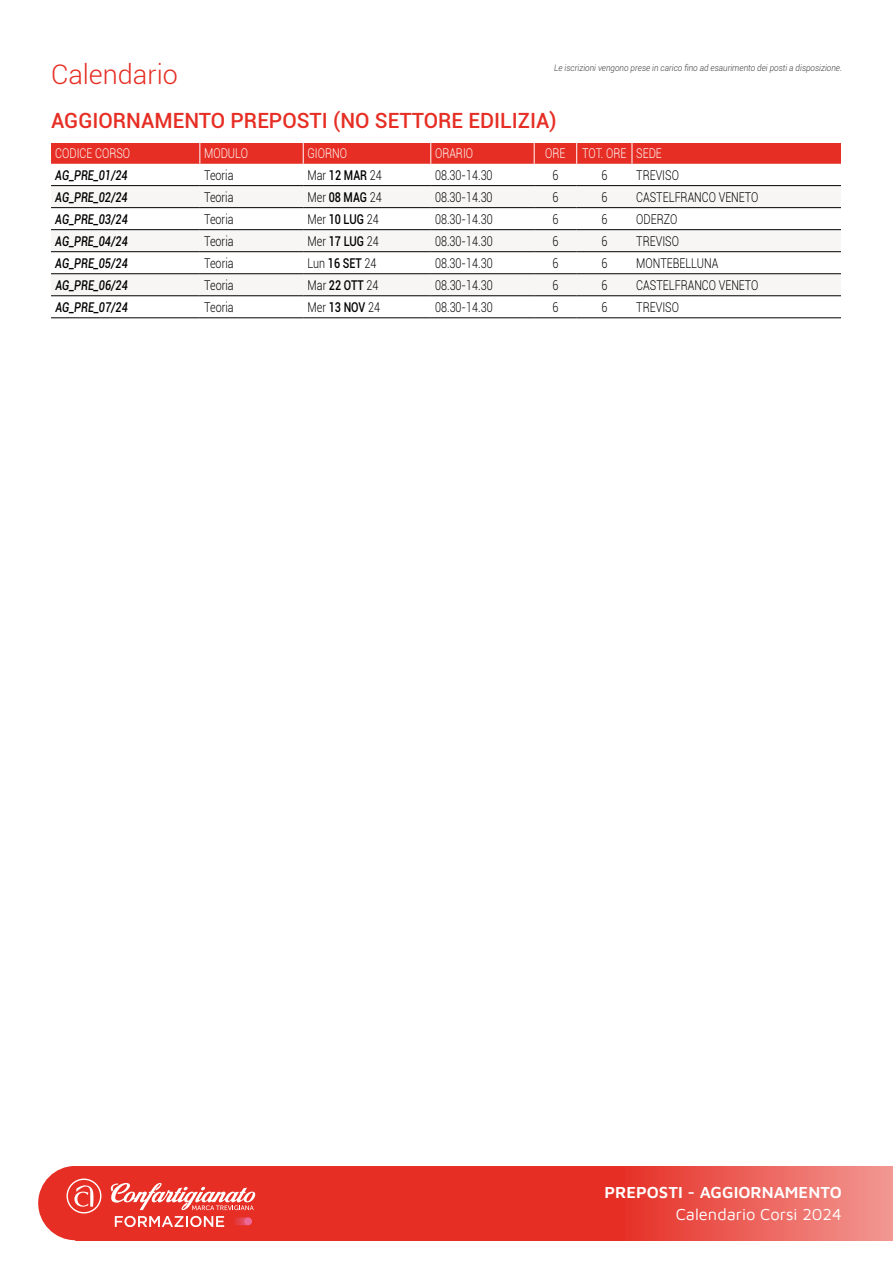
<style>
.page{position:relative;width:893px;height:1263px;background:#fff}
.page>*{position:absolute;margin:0;border:0;box-sizing:border-box;transform-origin:0 0}
.t1{font:300 27px "Roboto";color:#e62e24}
.t2{font:500 21px "Roboto";color:#e62e24}
.t3{font:600 16.5px "Maven Pro";color:#fff}
.t4{font:16.5px "Maven Pro";color:#fff}
.t5{font:300 13.5px "Roboto";color:#000;scale:.8 1}
.t6{font:italic 500 13.5px "Roboto";color:#000;scale:.8 1}
.t7{font:300 13.5px "Roboto";color:#fff;scale:.8 1}
.t8{font:italic 300 9px "Roboto";color:#3c3c3b;scale:.9 1}
.s1{font-weight:500}
</style>
<div class="page">
<svg style="left:51px;top:186px;width:790px;height:89px;fill:#f7f6f5"></svg>
<div style="left:51px;top:143px;width:790px;height:21px;background:#e62e24"></div>
<hr style="left:51px;top:185px;width:149px;height:1px;background:#000">
<hr style="left:200px;top:185px;width:103px;height:1px;background:#000">
<hr style="left:303px;top:185px;width:128px;height:1px;background:#000">
<hr style="left:431px;top:185px;width:103px;height:1px;background:#000">
<hr style="left:534px;top:185px;width:43px;height:1px;background:#000">
<hr style="left:577px;top:185px;width:55px;height:1px;background:#000">
<hr style="left:632px;top:185px;width:213px;height:1px;background:#000">
<hr style="left:51px;top:207px;width:149px;height:1px;background:#000">
<hr style="left:200px;top:207px;width:103px;height:1px;background:#000">
<hr style="left:303px;top:207px;width:128px;height:1px;background:#000">
<hr style="left:431px;top:207px;width:103px;height:1px;background:#000">
<hr style="left:534px;top:207px;width:43px;height:1px;background:#000">
<hr style="left:577px;top:207px;width:55px;height:1px;background:#000">
<hr style="left:632px;top:207px;width:213px;height:1px;background:#000">
<hr style="left:51px;top:229px;width:149px;height:1px;background:#000">
<hr style="left:200px;top:229px;width:103px;height:1px;background:#000">
<hr style="left:303px;top:229px;width:128px;height:1px;background:#000">
<hr style="left:431px;top:229px;width:103px;height:1px;background:#000">
<hr style="left:534px;top:229px;width:43px;height:1px;background:#000">
<hr style="left:577px;top:229px;width:55px;height:1px;background:#000">
<hr style="left:632px;top:229px;width:213px;height:1px;background:#000">
<hr style="left:51px;top:251px;width:149px;height:1px;background:#000">
<hr style="left:200px;top:251px;width:103px;height:1px;background:#000">
<hr style="left:303px;top:251px;width:128px;height:1px;background:#000">
<hr style="left:431px;top:251px;width:103px;height:1px;background:#000">
<hr style="left:534px;top:251px;width:43px;height:1px;background:#000">
<hr style="left:577px;top:251px;width:55px;height:1px;background:#000">
<hr style="left:632px;top:251px;width:213px;height:1px;background:#000">
<hr style="left:51px;top:273px;width:149px;height:1px;background:#000">
<hr style="left:200px;top:273px;width:103px;height:1px;background:#000">
<hr style="left:303px;top:273px;width:128px;height:1px;background:#000">
<hr style="left:431px;top:273px;width:103px;height:1px;background:#000">
<hr style="left:534px;top:273px;width:43px;height:1px;background:#000">
<hr style="left:577px;top:273px;width:55px;height:1px;background:#000">
<hr style="left:632px;top:273px;width:213px;height:1px;background:#000">
<hr style="left:51px;top:295px;width:149px;height:1px;background:#000">
<hr style="left:200px;top:295px;width:103px;height:1px;background:#000">
<hr style="left:303px;top:295px;width:128px;height:1px;background:#000">
<hr style="left:431px;top:295px;width:103px;height:1px;background:#000">
<hr style="left:534px;top:295px;width:43px;height:1px;background:#000">
<hr style="left:577px;top:295px;width:55px;height:1px;background:#000">
<hr style="left:632px;top:295px;width:213px;height:1px;background:#000">
<hr style="left:51px;top:318px;width:149px;height:1px;background:#000">
<hr style="left:200px;top:318px;width:103px;height:1px;background:#000">
<hr style="left:303px;top:318px;width:128px;height:1px;background:#000">
<hr style="left:431px;top:318px;width:103px;height:1px;background:#000">
<hr style="left:534px;top:318px;width:43px;height:1px;background:#000">
<hr style="left:577px;top:318px;width:55px;height:1px;background:#000">
<hr style="left:632px;top:318px;width:213px;height:1px;background:#000">
<div style="left:0;top:1166px;width:893px;height:74px;background:#e62e24"></div>
<svg style="left:625px;top:1166px;width:268px;height:75px;background:#ec645d"></svg>
<svg style="left:115px;top:1216px;width:109px;height:11px"></svg>
<svg style="left:0;top:1166px;width:101px;height:75px"></svg>
<svg style="left:110px;top:1183px;width:145px;height:27px"></svg>
<svg style="left:232px;top:1217px;width:20px;height:8px"></svg>
<div style="left:244px;top:1217px;width:8px;height:8px;background:#eb6897;border-radius:50%"></div>
<h1 class="t1" style="left:51px;top:56px;width:128px">Calendario</h1>
<h2 class="t2" style="left:51px;top:105px;width:507px">AGGIORNAMENTO PREPOSTI (NO SETTORE EDILIZIA)</h2>
<p class="t8" style="left:554px;top:61px;width:321px">Le iscrizioni vengono prese in carico fino ad esaurimento dei posti a disposizione.</p>
<p class="t7" style="left:55px;top:144px;width:95px">CODICE CORSO</p>
<p class="t7" style="left:204px;top:144px;width:56px">MODULO</p>
<p class="t7" style="left:307px;top:144px;width:51px">GIORNO</p>
<p class="t7" style="left:435px;top:144px;width:49px">ORARIO</p>
<p class="t7" style="left:545px;top:144px;width:147px">ORE TOT. ORE SEDE</p>
<p class="t6" style="left:55px;top:165px;width:92px">AG_PRE_01/24</p>
<p class="t5" style="left:204px;top:165px;width:38px">Teoria</p>
<p class="t5" style="left:307px;top:165px;width:94px">Mar <span class="s1">12 MAR</span> 24</p>
<p class="t5" style="left:435px;top:165px;width:73px">08.30-14.30</p>
<p class="t5" style="left:552px;top:165px;width:9px">6</p>
<p class="t5" style="left:601px;top:165px;width:9px">6</p>
<p class="t5" style="left:636px;top:165px;width:55px">TREVISO</p>
<p class="t6" style="left:55px;top:187px;width:92px">AG_PRE_02/24</p>
<p class="t5" style="left:204px;top:188px;width:38px">Teoria</p>
<p class="t5" style="left:307px;top:188px;width:94px">Mer <span class="s1">08 MAG</span> 24</p>
<p class="t5" style="left:435px;top:188px;width:73px">08.30-14.30</p>
<p class="t5" style="left:552px;top:188px;width:9px">6</p>
<p class="t5" style="left:601px;top:188px;width:9px">6</p>
<p class="t5" style="left:636px;top:188px;width:154px">CASTELFRANCO VENETO</p>
<p class="t6" style="left:55px;top:209px;width:92px">AG_PRE_03/24</p>
<p class="t5" style="left:204px;top:210px;width:38px">Teoria</p>
<p class="t5" style="left:307px;top:210px;width:91px">Mer <span class="s1">10 LUG</span> 24</p>
<p class="t5" style="left:435px;top:210px;width:73px">08.30-14.30</p>
<p class="t5" style="left:552px;top:210px;width:9px">6</p>
<p class="t5" style="left:601px;top:210px;width:9px">6</p>
<p class="t5" style="left:636px;top:210px;width:53px">ODERZO</p>
<p class="t6" style="left:55px;top:231px;width:92px">AG_PRE_04/24</p>
<p class="t5" style="left:204px;top:232px;width:38px">Teoria</p>
<p class="t5" style="left:307px;top:232px;width:91px">Mer <span class="s1">17 LUG</span> 24</p>
<p class="t5" style="left:435px;top:232px;width:73px">08.30-14.30</p>
<p class="t5" style="left:552px;top:232px;width:9px">6</p>
<p class="t5" style="left:601px;top:232px;width:9px">6</p>
<p class="t5" style="left:636px;top:232px;width:55px">TREVISO</p>
<p class="t6" style="left:55px;top:253px;width:92px">AG_PRE_05/24</p>
<p class="t5" style="left:204px;top:254px;width:38px">Teoria</p>
<p class="t5" style="left:308px;top:254px;width:88px">Lun <span class="s1">16 SET</span> 24</p>
<p class="t5" style="left:435px;top:254px;width:73px">08.30-14.30</p>
<p class="t5" style="left:552px;top:254px;width:9px">6</p>
<p class="t5" style="left:601px;top:254px;width:9px">6</p>
<p class="t5" style="left:636px;top:254px;width:104px">MONTEBELLUNA</p>
<p class="t6" style="left:55px;top:275px;width:92px">AG_PRE_06/24</p>
<p class="t5" style="left:204px;top:276px;width:38px">Teoria</p>
<p class="t5" style="left:308px;top:276px;width:90px">Mar <span class="s1">22 OTT</span> 24</p>
<p class="t5" style="left:435px;top:276px;width:73px">08.30-14.30</p>
<p class="t5" style="left:552px;top:276px;width:9px">6</p>
<p class="t5" style="left:601px;top:276px;width:9px">6</p>
<p class="t5" style="left:636px;top:276px;width:154px">CASTELFRANCO VENETO</p>
<p class="t6" style="left:55px;top:298px;width:92px">AG_PRE_07/24</p>
<p class="t5" style="left:204px;top:298px;width:38px">Teoria</p>
<p class="t5" style="left:308px;top:298px;width:92px">Mer <span class="s1">13 NOV</span> 24</p>
<p class="t5" style="left:435px;top:298px;width:73px">08.30-14.30</p>
<p class="t5" style="left:552px;top:298px;width:9px">6</p>
<p class="t5" style="left:601px;top:298px;width:9px">6</p>
<p class="t5" style="left:636px;top:298px;width:55px">TREVISO</p>
<p class="t3" style="left:604px;top:1181px;width:239px">PREPOSTI - AGGIORNAMENTO</p>
<p class="t4" style="left:676px;top:1203px;width:168px">Calendario Corsi 2024</p>
</div>
